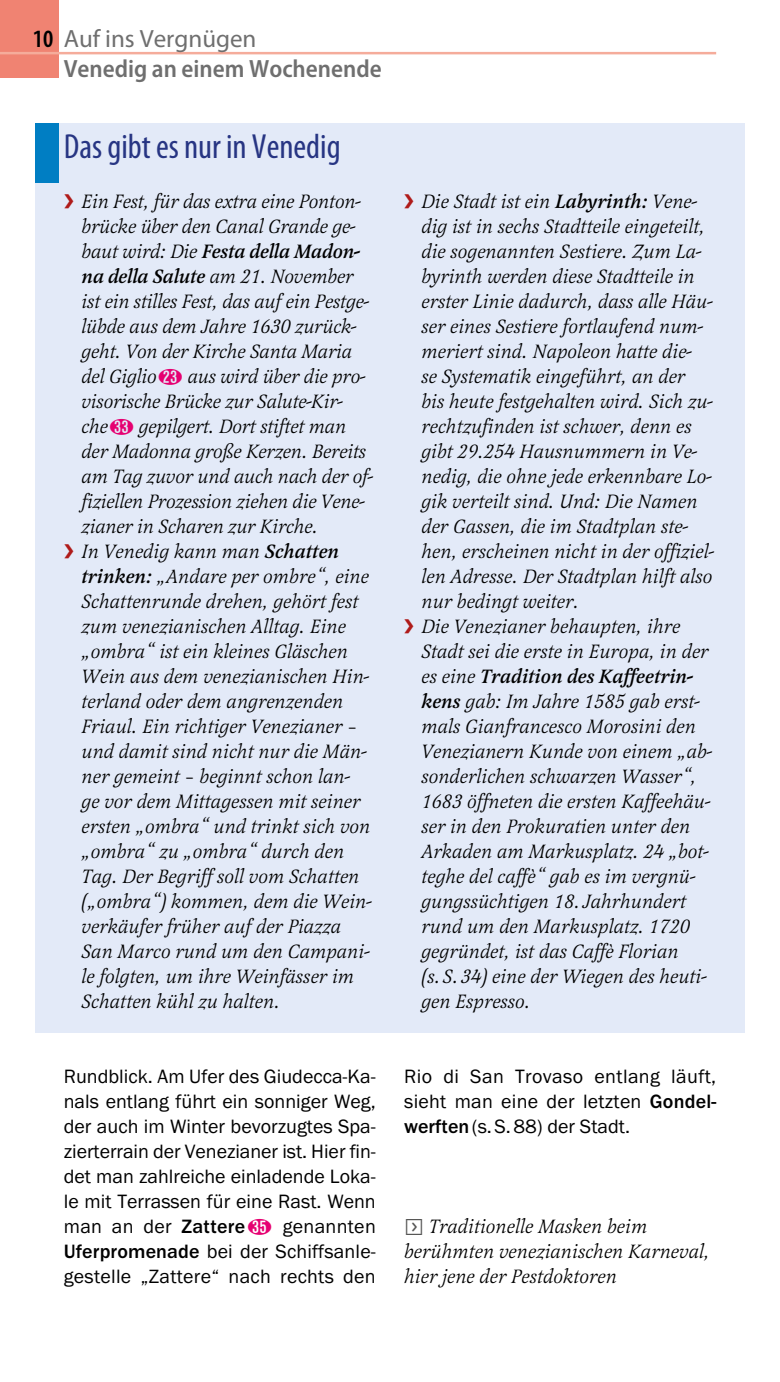
<style>
.page{position:relative;width:780px;height:1382px;background:#fff}
.page>*{position:absolute;margin:0;border:0;box-sizing:border-box;transform-origin:0 0}
.t1{font:condensed 35px "Myriad Pro";color:#273583}
.t2{font:600 semi-condensed 25px/30px "Myriad Pro";color:#6f6f6f}
.t3{font:italic 20px/25px "Latienne URWTOT";color:#000}
.t4{font:20px/25px "Franklin Gothic URW Boo";letter-spacing:.015em;color:#000;text-align:justify}
.t5{font:20px/25px "Latienne URWTOT Med Ita";letter-spacing:-.01em;color:#000}
.s1{font-stretch:condensed;color:#000}
.s2{font-weight:400;font-stretch:normal}
.s3{font-family:"Latienne URWTOT";font-style:italic}
.s4{font-family:"Nummern";font-style:normal;color:#e60071}
.s5{font-family:"Latienne URWTOT Med Ita";font-style:normal}
.s6{font-family:"Franklin Gothic URW";font-weight:500}
.s7{font-family:"Nummern";color:#e60071}
.s8{font-family:"Button Bonus Square Positive";font-style:normal;color:#575756}
</style>
<div class="page">
<div style="left:0;top:0;width:59px;height:78px;background:#f08372"></div>
<hr style="left:0;top:52px;width:716px;height:2px;background:#f5ac9b">
<div style="left:35px;top:123px;width:709px;height:910px;background:#e3eaf8"></div>
<div style="left:35px;top:123px;width:24px;height:60px;background:#007ec3"></div>
<p class="t2" style="left:64px;top:24px;width:319px;text-indent:-31px"><span class="s1">10</span> <span class="s2">Auf ins Vergnügen<br></span>Venedig an einem Wochenende</p>
<h1 class="t1" style="left:64px;top:126px;width:278px">Das gibt es nur in Venedig</h1>
<p class="t3" style="left:81px;top:189px;width:281px">Ein Fest, für das extra eine Ponton&shy;brücke über den Canal Grande ge-</p>
<p class="t5" style="left:81px;top:239px;width:280px"><span class="s3">baut wird: Die</span> Festa della Madon&shy;na della Salute <span class="s3">am 21. November</span></p>
<p class="t3" style="left:81px;top:289px;width:293px">ist ein stilles Fest, das auf ein Pestge&shy;lübde aus dem Jahre 1630 zurück&shy;geht. Von der Kirche Santa Maria del Giglio<span class="s4">ß</span> aus wird über die pro&shy;visorische Brücke zur Salute-Kir&shy;che<span class="s4">é</span> gepilgert. Dort stiftet man der Madonna große Kerzen. Bereits am Tag zuvor und auch nach der of&shy;fiziellen Prozession ziehen die Vene&shy;zianer in Scharen zur Kirche.<br>In Venedig kann man <span class="s5">Schatten trinken:</span> „Andare per ombre“, eine<br>Schattenrunde drehen, gehört fest zum venezianischen Alltag. Eine „ombra“ ist ein kleines Gläschen<br>Wein aus dem venezianischen Hin&shy;terland oder dem angrenzenden<br>Friaul. Ein richtiger Venezianer – und damit sind nicht nur die Män&shy;ner gemeint – beginnt schon lan&shy;ge vor dem Mittagessen mit seiner ersten „ombra“ und trinkt sich von „ombra“ zu „ombra“ durch den<br>Tag. Der Begriff soll vom Schatten („ombra“) kommen, dem die Wein&shy;verkäufer früher auf der Piazza<br>San Marco rund um den Campani&shy;le folgten, um ihre Weinfässer im<br>Schatten kühl zu halten.</p>
<p class="t4" style="left:64px;top:1064px;width:313px">Rundblick. Am Ufer des Giudecca-Ka&shy;nals entlang führt ein sonniger Weg, der auch im Winter bevorzugtes Spa&shy;zierterrain der Venezianer ist. Hier fin&shy;det man zahlreiche einladende Loka&shy;le mit Terrassen für eine Rast. Wenn man an der <span class="s6">Zattere</span><span class="s7">ë</span> genannten <span class="s6">Uferpromenade</span> bei der Schiffsanle&shy;gestelle „Zattere“ nach rechts den</p>
<p class="t3" style="left:421px;top:189px;width:294px">Die Stadt ist ein <span class="s5">Labyrinth:</span> Vene&shy;dig ist in sechs Stadtteile eingeteilt, die sogenannten Sestiere. Zum La&shy;byrinth werden diese Stadtteile in erster Linie dadurch, dass alle Häu&shy;ser eines Sestiere fortlaufend num&shy;meriert sind. Napoleon hatte die-<br>se Systematik eingeführt, an der<br>bis heute festgehalten wird. Sich zu&shy;rechtzufinden ist schwer, denn es gibt 29.254 Hausnummern in Ve&shy;nedig, die ohne jede erkennbare Lo&shy;gik verteilt sind. Und: Die Namen der Gassen, die im Stadtplan ste&shy;hen, erscheinen nicht in der offiziel&shy;len Adresse. Der Stadtplan hilft also nur bedingt weiter.<br>Die Venezianer behaupten, ihre Stadt sei die erste in Europa, in der</p>
<p class="t5" style="left:421px;top:664px;width:273px"><span class="s3">es eine</span> Tradition des Kaffeetrin-</p>
<p class="t3" style="left:421px;top:689px;width:292px"><span class="s5">kens</span> gab: Im Jahre 1585 gab erst&shy;mals Gianfrancesco Morosini den<br>Venezianern Kunde von einem „ab&shy;sonderlichen schwarzen Wasser“,<br>1683 öffneten die ersten Kaffeehäu&shy;ser in den Prokuratien unter den<br>Arkaden am Markusplatz. 24 „bot&shy;teghe del caffè“ gab es im vergnü&shy;gungssüchtigen 18. Jahrhundert rund um den Markusplatz. 1720 gegründet, ist das Caffè Florian<br>(s. S.34) eine der Wiegen des heuti&shy;gen Espresso.</p>
<p class="t4" style="left:404px;top:1064px;width:314px">Rio di San Trovaso entlang läuft, sieht man eine der letzten <span class="s6">Gondel&shy;werften</span>(s.S.88) der Stadt.</p>
<p class="t3" style="left:404px;top:1214px;width:307px"><span class="s8">f</span> Traditionelle Masken beim berühmten venezianischen Karneval, hier jene der Pestdoktoren</p>
</div>
